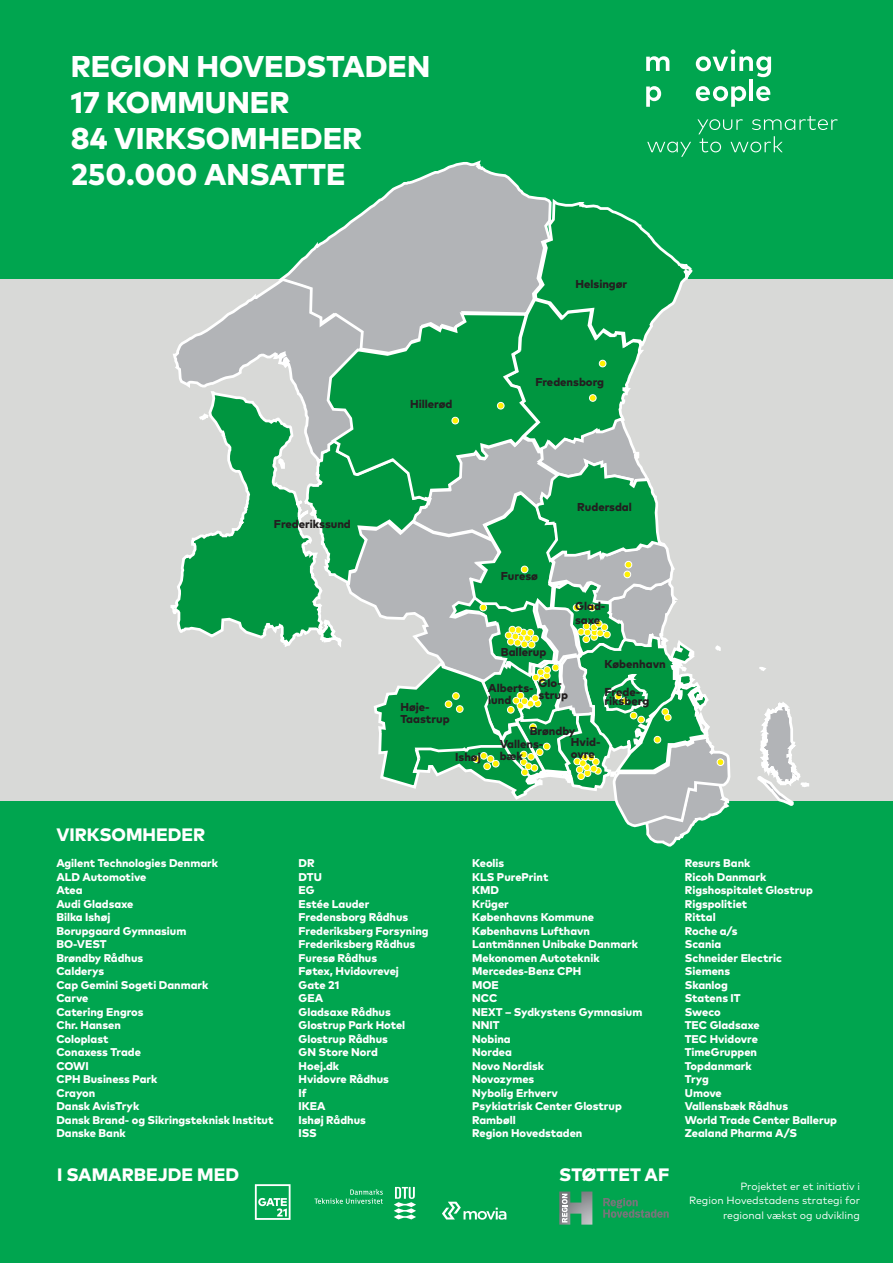
<style>
.page{position:relative;width:893px;height:1263px;background:#fff}
.page>*{position:absolute;margin:0;border:0;box-sizing:border-box;transform-origin:0 0}
.t1{font:800 30px "Mark Pro";color:#fff}
.t2{font:800 18px "Mark Pro";color:#fff}
.t3{font:800 11.55px/9.1px "Mark Pro";color:#231f20}
.t4{font:800 11.4px/12.1px "Mark Pro";color:#231f20}
.t5{font:800 11.25px/13.5px "Mark Pro";color:#fff}
.t6{font:10.5px/14.5px "Mark Pro";color:#fff;text-align:right}
</style>
<div class="page">
<div style="left:0;top:0;width:893px;height:1187px;background:#d8d9d7"></div>
<div style="left:0;top:801px;width:893px;height:462px;background:#00a54f"></div>
<div style="left:0;top:0;width:893px;height:278px;background:#00a54f"></div>
<svg style="left:314px;top:1189px;width:69px;height:15px"></svg>
<svg style="left:394px;top:1187px;width:22px;height:32px"></svg>
<svg style="left:442px;top:1202px;width:64px;height:18px"></svg>
<svg style="left:255px;top:1184px;width:36px;height:36px"></svg>
<svg style="left:603px;top:1198px;width:66px;height:20px"></svg>
<svg style="left:559px;top:1191px;width:33px;height:33px"></svg>
<svg style="left:384px;top:160px;width:148px;height:36px"></svg>
<svg style="left:647px;top:142px;width:44px;height:15px"></svg>
<svg style="left:697px;top:116px;width:141px;height:36px"></svg>
<svg style="left:646px;top:56px;width:23px;height:15px"></svg>
<svg style="left:696px;top:49px;width:75px;height:28px"></svg>
<svg style="left:646px;top:86px;width:15px;height:21px"></svg>
<svg style="left:696px;top:86px;width:50px;height:21px"></svg>
<hr style="left:749px;top:79px;width:4px;height:22px;background:#fff">
<svg style="left:756px;top:86px;width:14px;height:15px"></svg>
<svg style="left:171px;top:196px;width:638px;height:651px"></svg>
<div style="left:578px;top:773px;width:6px;height:7px;border:1px solid #fff;border-radius:50%"></div>
<div style="left:579px;top:760px;width:7px;height:6px;background:#fff101;border-radius:50%"></div>
<div style="left:579px;top:760px;width:7px;height:6px;border:1px solid #fff;border-radius:50%"></div>
<div style="left:532px;top:635px;width:6px;height:7px;background:#fff101;border-radius:50%"></div>
<div style="left:532px;top:635px;width:6px;height:7px;border:1px solid #fff;border-radius:50%"></div>
<div style="left:507px;top:706px;width:7px;height:7px;background:#fff101;border-radius:50%"></div>
<div style="left:507px;top:706px;width:7px;height:7px;border:1px solid #fff;border-radius:50%"></div>
<div style="left:543px;top:743px;width:7px;height:7px;background:#fff101;border-radius:50%"></div>
<div style="left:543px;top:743px;width:7px;height:7px;border:1px solid #fff;border-radius:50%"></div>
<div style="left:520px;top:759px;width:7px;height:6px;background:#fff101;border-radius:50%"></div>
<div style="left:520px;top:759px;width:7px;height:7px;border:1px solid #fff;border-radius:50%"></div>
<div style="left:484px;top:763px;width:6px;height:7px;background:#fff101;border-radius:50%"></div>
<div style="left:484px;top:763px;width:6px;height:7px;border:1px solid #fff;border-radius:50%"></div>
<div style="left:525px;top:763px;width:7px;height:7px;background:#fff101;border-radius:50%"></div>
<div style="left:525px;top:763px;width:7px;height:7px;border:1px solid #fff;border-radius:50%"></div>
<p class="t1" style="left:71px;top:44px;width:361px">REGION HOVEDSTADEN</p>
<p class="t1" style="left:71px;top:80px;width:220px">17 KOMMUNER</p>
<p class="t1" style="left:71px;top:116px;width:293px">84 VIRKSOMHEDER</p>
<p class="t1" style="left:71px;top:152px;width:276px">250.000 ANSATTE</p>
<p class="t4" style="left:274px;top:517px;width:78px">Frederikssund</p>
<p class="t4" style="left:410px;top:397px;width:44px">Hillerød</p>
<p class="t4" style="left:575px;top:277px;width:53px">Helsingør</p>
<p class="t4" style="left:535px;top:375px;width:70px">Fredensborg</p>
<p class="t4" style="left:501px;top:569px;width:39px">Furesø</p>
<p class="t4" style="left:577px;top:500px;width:56px">Rudersdal</p>
<p class="t4" style="left:575px;top:598px;width:32px;line-height:13.8px">Glad&shy;saxe</p>
<p class="t4" style="left:501px;top:645px;width:47px">Ballerup</p>
<p class="t4" style="left:539px;top:676px;width:31px">Glo&shy;strup</p>
<p class="t4" style="left:604px;top:657px;width:63px">København</p>
<p class="t4" style="left:488px;top:681px;width:47px">Alberts&shy;lund</p>
<p class="t3" style="left:604px;top:686px;width:46px">Frede&shy;riksberg</p>
<p class="t4" style="left:400px;top:700px;width:51px">Høje-<br>Taastrup</p>
<p class="t4" style="left:530px;top:723px;width:47px">Brøndby</p>
<p class="t4" style="left:571px;top:735px;width:31px">Hvid-</p>
<p class="t4" style="left:500px;top:736px;width:45px">Vallens&shy;bæk</p>
<p class="t4" style="left:455px;top:750px;width:27px">Ishøj</p>
<p class="t4" style="left:571px;top:747px;width:25px">ovre</p>
<p class="t2" style="left:56px;top:821px;width:150px">VIRKSOMHEDER</p>
<p class="t5" style="left:56px;top:855px;width:163px">Agilent Technologies Denmark</p>
<p class="t5" style="left:56px;top:869px;width:92px">ALD Automotive</p>
<p class="t5" style="left:56px;top:882px;width:28px">Atea</p>
<p class="t5" style="left:56px;top:896px;width:79px">Audi Gladsaxe</p>
<p class="t5" style="left:56px;top:909px;width:56px">Bilka Ishøj</p>
<p class="t5" style="left:56px;top:923px;width:132px">Borupgaard Gymnasium</p>
<p class="t5" style="left:56px;top:936px;width:52px">BO-VEST</p>
<p class="t5" style="left:56px;top:950px;width:88px">Brøndby Rådhus</p>
<p class="t5" style="left:56px;top:963px;width:49px">Calderys</p>
<p class="t5" style="left:56px;top:977px;width:154px">Cap Gemini Sogeti Danmark</p>
<p class="t5" style="left:56px;top:990px;width:34px">Carve</p>
<p class="t5" style="left:56px;top:1004px;width:89px">Catering Engros</p>
<p class="t5" style="left:56px;top:1017px;width:66px">Chr. Hansen</p>
<p class="t5" style="left:56px;top:1031px;width:54px">Coloplast</p>
<p class="t5" style="left:56px;top:1044px;width:86px">Conaxess Trade</p>
<p class="t5" style="left:56px;top:1058px;width:34px">COWI</p>
<p class="t5" style="left:56px;top:1071px;width:102px">CPH Business Park</p>
<p class="t5" style="left:56px;top:1085px;width:40px">Crayon</p>
<p class="t5" style="left:56px;top:1098px;width:84px">Dansk AvisTryk</p>
<p class="t5" style="left:56px;top:1112px;width:219px">Dansk Brand- og Sikringsteknisk Institut</p>
<p class="t5" style="left:56px;top:1125px;width:71px">Danske Bank</p>
<p class="t5" style="left:299px;top:855px;width:131px">DR<br>DTU<br>EG<br>Estée Lauder<br>Fredensborg Rådhus<br>Frederiksberg Forsyning<br>Frederiksberg Rådhus<br>Furesø Rådhus<br>Føtex, Hvidovrevej<br>Gate 21<br>GEA<br>Gladsaxe Rådhus<br>Glostrup Park Hotel<br>Glostrup Rådhus<br>GN Store Nord<br>Hoej.dk<br>Hvidovre Rådhus<br>If<br>IKEA<br>Ishøj Rådhus<br>ISS</p>
<p class="t5" style="left:472px;top:855px;width:172px">Keolis<br>KLS PurePrint<br>KMD<br>Krüger<br>Københavns Kommune<br>Københavns Lufthavn<br>Lantmännen Unibake Danmark<br>Mekonomen Autoteknik<br>Mercedes-Benz CPH<br>MOE<br>NCC<br>NEXT – Sydkystens Gymnasium<br>NNIT<br>Nobina<br>Nordea<br>Novo Nordisk<br>Novozymes<br>Nybolig Erhverv<br>Psykiatrisk Center Glostrup<br>Rambøll<br>Region Hovedstaden</p>
<p class="t5" style="left:685px;top:855px;width:154px">Resurs Bank<br>Ricoh Danmark<br>Rigshospitalet Glostrup<br>Rigspolitiet<br>Rittal<br>Roche a/s<br>Scania<br>Schneider Electric<br>Siemens<br>Skanlog<br>Statens IT<br>Sweco<br>TEC Gladsaxe<br>TEC Hvidovre<br>TimeGruppen<br>Topdanmark<br>Tryg<br>Umove<br>Vallensbæk Rådhus<br>World Trade Center Ballerup<br>Zealand Pharma A/S</p>
<p class="t2" style="left:57px;top:1161px;width:183px">I SAMARBEJDE MED</p>
<p class="t2" style="left:559px;top:1161px;width:112px">STØTTET AF</p>
<p class="t6" style="left:689px;top:1178px;width:172px">Projektet er et initiativ i<br>Region Hovedstadens strategi for regional vækst og udvikling</p>
</div>
